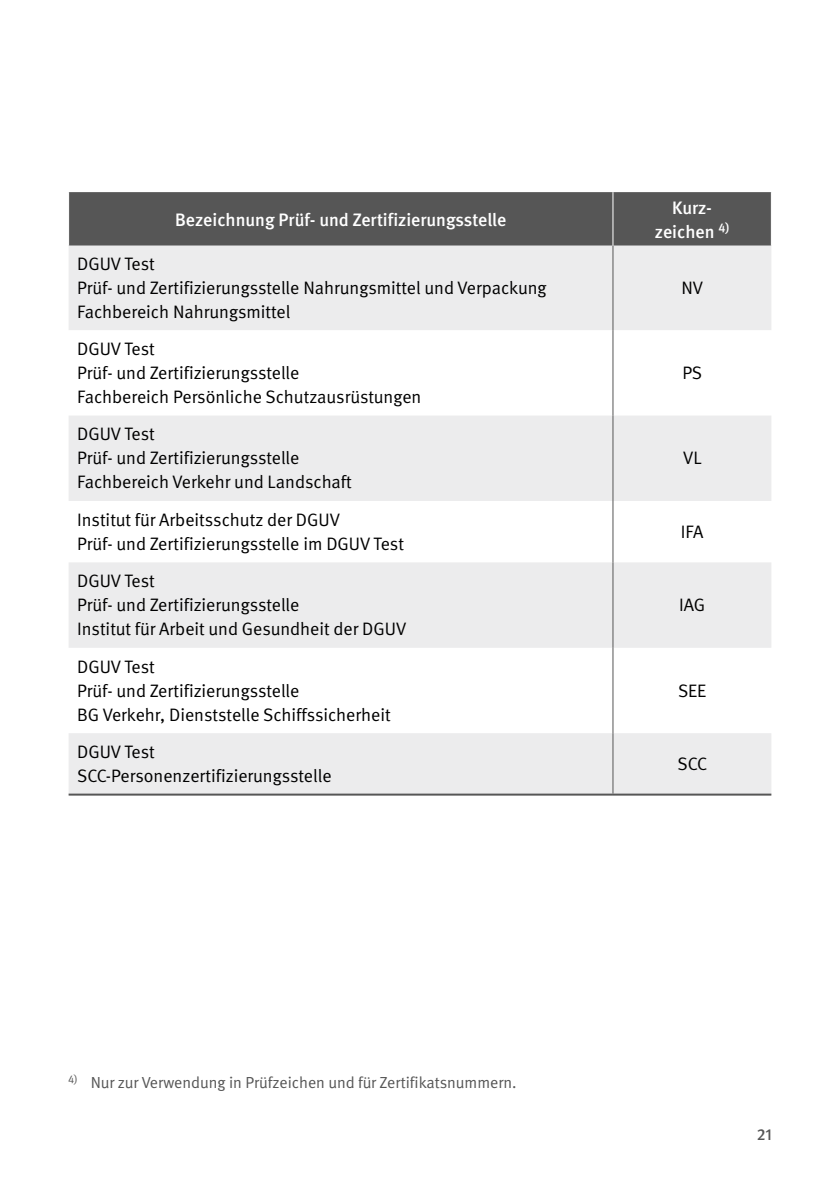
<style>
.page{position:relative;width:840px;height:1191px;background:#fff}
.page>*{position:absolute;margin:0;border:0;box-sizing:border-box;transform-origin:0 0}
.TI{font:18px "DGUV Meta";color:#000}
.TK{font:500 18px/24px "DGUV Meta";color:#fff;text-align:center}
.FN{font:16px "DGUV Meta";color:#565656}
.t1{font:500 16px "DGUV Meta";color:#565656}
</style>
<div class="page">
<div style="left:69px;top:192px;width:701px;height:54px;background:#565656"></div>
<svg style="left:69px;top:246px;width:702px;height:547px;fill:#ececed"></svg>
<hr style="left:612px;top:192px;width:1px;height:54px;background:#fff">
<hr style="left:612px;top:246px;width:1px;height:84px;background:#565656">
<hr style="left:612px;top:330px;width:1px;height:85px;background:#565656">
<hr style="left:612px;top:415px;width:1px;height:86px;background:#565656">
<hr style="left:612px;top:501px;width:1px;height:61px;background:#565656">
<hr style="left:612px;top:562px;width:1px;height:86px;background:#565656">
<hr style="left:612px;top:648px;width:1px;height:85px;background:#565656">
<hr style="left:612px;top:733px;width:1px;height:60px;background:#565656">
<hr style="left:69px;top:793px;width:543px;height:2px;background:#565656">
<hr style="left:612px;top:793px;width:159px;height:2px;background:#565656">
<p class="TK" style="left:175px;top:208px;width:332px">Bezeichnung Prüf- und Zertifizierungsstelle</p>
<p class="TK" style="left:654px;top:196px;width:76px">Kurz&shy;zeichen <sup>4)</sup></p>
<p class="TI" style="left:77px;top:253px;width:79px">DGUV Test</p>
<p class="TI" style="left:77px;top:277px;width:470px">Prüf- und Zertifizierungsstelle Nahrungsmittel und Verpackung</p>
<p class="TI" style="left:77px;top:301px;width:215px">Fachbereich Nahrungsmittel</p>
<p class="TI" style="left:77px;top:338px;width:79px">DGUV Test</p>
<p class="TI" style="left:77px;top:362px;width:224px">Prüf- und Zertifizierungsstelle</p>
<p class="TI" style="left:77px;top:386px;width:345px">Fachbereich Persönliche Schutzausrüstungen</p>
<p class="TI" style="left:77px;top:424px;width:79px">DGUV Test</p>
<p class="TI" style="left:77px;top:448px;width:224px">Prüf- und Zertifizierungsstelle</p>
<p class="TI" style="left:77px;top:472px;width:276px">Fachbereich Verkehr und Landschaft</p>
<p class="TI" style="left:77px;top:509px;width:264px">Institut für Arbeitsschutz der DGUV</p>
<p class="TI" style="left:77px;top:533px;width:328px">Prüf- und Zertifizierungsstelle im DGUV Test</p>
<p class="TI" style="left:77px;top:570px;width:79px">DGUV Test</p>
<p class="TI" style="left:77px;top:594px;width:224px">Prüf- und Zertifizierungsstelle</p>
<p class="TI" style="left:77px;top:618px;width:330px">Institut für Arbeit und Gesundheit der DGUV</p>
<p class="TI" style="left:77px;top:656px;width:79px">DGUV Test</p>
<p class="TI" style="left:77px;top:680px;width:224px">Prüf- und Zertifizierungsstelle</p>
<p class="TI" style="left:77px;top:704px;width:315px">BG Verkehr, Dienststelle Schiffssicherheit</p>
<p class="TI" style="left:77px;top:741px;width:79px">DGUV Test</p>
<p class="TI" style="left:77px;top:765px;width:256px">SCC-Personenzertifizierungsstelle</p>
<p class="TI" style="left:681px;top:277px;width:23px">NV</p>
<p class="TI" style="left:682px;top:362px;width:21px">PS</p>
<p class="TI" style="left:682px;top:448px;width:20px">VL</p>
<p class="TI" style="left:680px;top:521px;width:24px">IFA</p>
<p class="TI" style="left:678px;top:594px;width:28px">IAG</p>
<p class="TI" style="left:677px;top:680px;width:30px">SEE</p>
<p class="TI" style="left:677px;top:753px;width:31px">SCC</p>
<p class="FN" style="left:68px;top:1073px;width:450px"><sup>4)</sup> Nur zur Verwendung in Prüfzeichen und für Zertifikatsnummern.</p>
<p class="t1" style="left:756px;top:1124px;width:16px">21</p>
</div>
